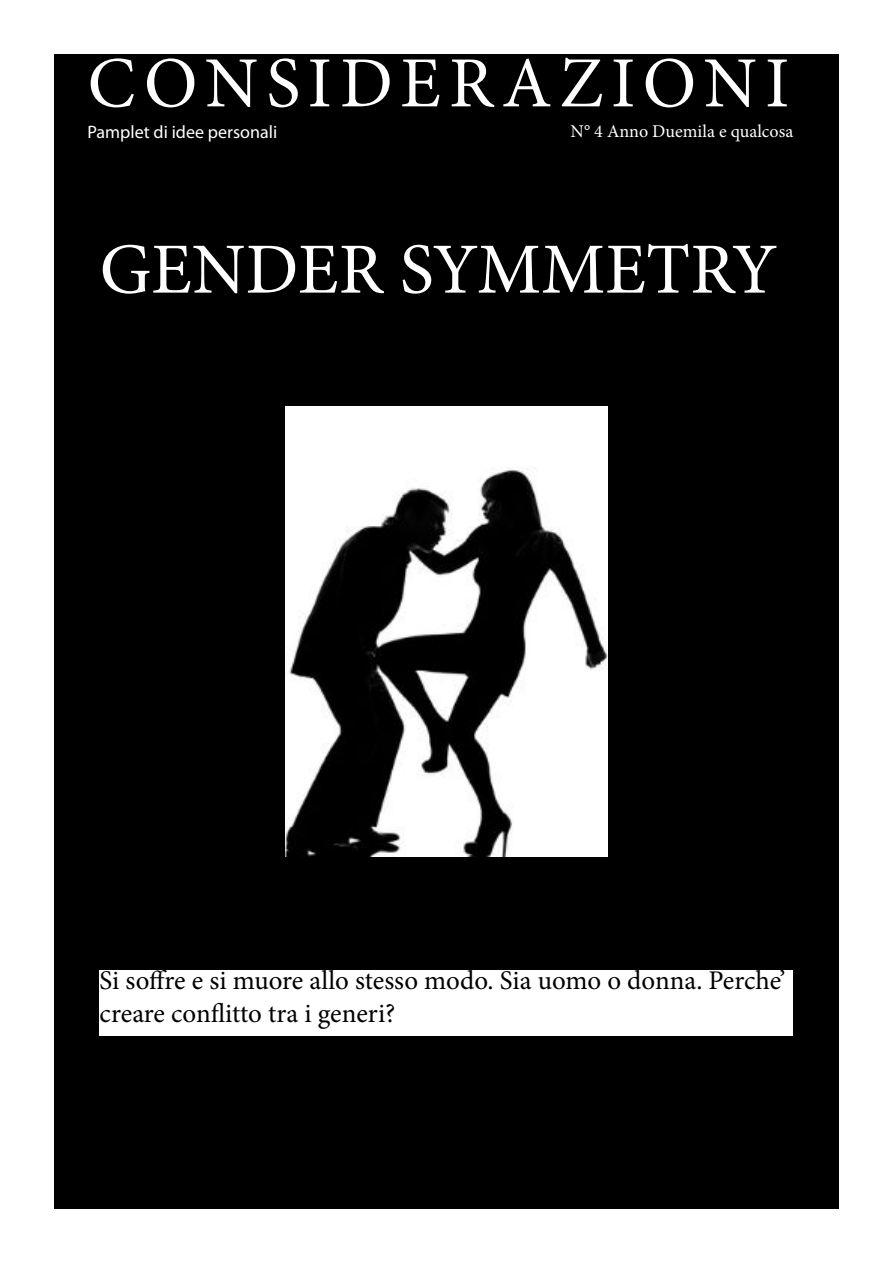
<style>
.page{position:relative;width:893px;height:1263px;background:#fff}
.page>*{position:absolute;margin:0;border:0;box-sizing:border-box;transform-origin:0 0}
.t1{font:72px "Minion Pro";color:#fff}
.t2{font:72px "Minion Pro";letter-spacing:.1em;color:#fff}
.t3{font:27px/32.4px "Minion Pro";letter-spacing:-.005em;color:#000}
.t4{font:18px "Minion Pro";color:#fff}
.t5{font:18px "Myriad Pro";color:#fff}
</style>
<div class="page">
<div style="left:54px;top:54px;width:785px;height:1155px;background:#000"></div>
<img style="left:285px;top:406px;width:323px;height:450px">
<div style="left:100px;top:969px;width:693px;height:66px;background:#fff"></div>
<h1 class="t2" style="left:87px;top:35px;width:704px">CONSIDERAZIONI</h1>
<p class="t5" style="left:87px;top:121px;width:191px">Pamplet di idee personali</p>
<p class="t4" style="left:571px;top:119px;width:224px">N° 4 Anno Duemila e qualcosa</p>
<h1 class="t1" style="left:100px;top:221px;width:679px">GENDER SYMMETRY</h1>
<p class="t3" style="left:100px;top:964px;width:687px">Si soffre e si muore allo stesso modo. Sia uomo o donna. Perche’ creare conflitto tra i generi?</p>
</div>
